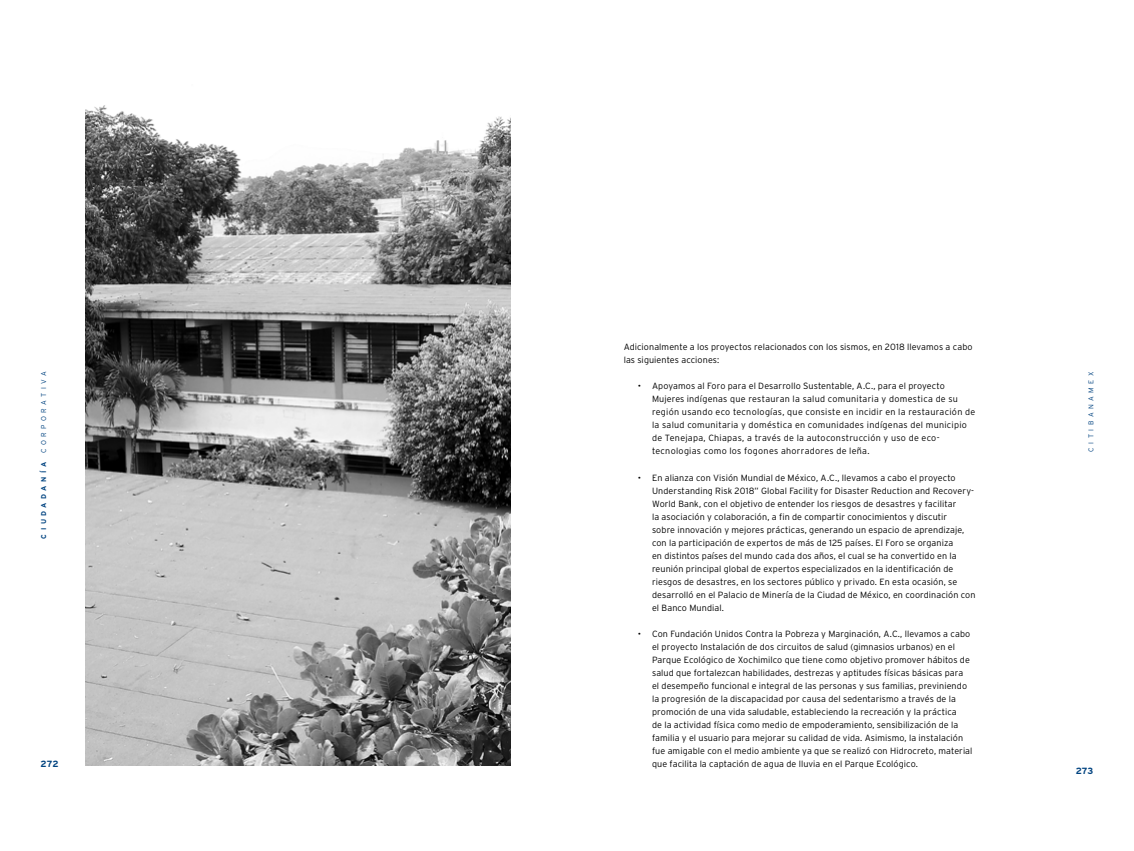
<style>
.page{position:relative;width:1134px;height:851px;background:#fff}
.page>*{position:absolute;margin:0;border:0;box-sizing:border-box;transform-origin:0 0}
.t1{font:300 9px/13px "Interstate";letter-spacing:.01em;color:#000}
.t2{font:300 9px/13px "Interstate";letter-spacing:.03em;color:#000}
.t3{font:700 9px "Interstate";letter-spacing:.005em;color:#004380}
.t4{font:300 7px "Interstate";letter-spacing:.5em;color:#004380}
.t5{font:700 7px "Interstate";letter-spacing:.5em;color:#004380}
</style>
<div class="page">
<img style="left:85px;top:105px;width:425px;height:660px">
<p class="t1" style="left:624px;top:340px;width:350px">Adicionalmente a los proyectos relacionados con los sismos, en 2018 llevamos a cabo las siguientes acciones:</p>
<p class="t2" style="left:652px;top:379px;width:325px;text-indent:-14px">• Apoyamos al Foro para el Desarrollo Sustentable, A.C., para el proyecto Mujeres indígenas que restauran la salud comunitaria y domestica de su región usando eco tecnologías, que consiste en incidir en la restauración de la salud comunitaria y doméstica en comunidades indígenas del municipio de Tenejapa, Chiapas, a través de la autoconstrucción y uso de eco&shy;tecnologias como los fogones ahorradores de leña.</p>
<p class="t1" style="left:652px;top:470px;width:325px;text-indent:-14px">• En alianza con Visión Mundial de México, A.C., llevamos a cabo el proyecto Understanding Risk 2018” Global Facility for Disaster Reduction and Recovery-World Bank, con el objetivo de entender los riesgos de desastres y facilitar<br>la asociación y colaboración, a fin de compartir conocimientos y discutir<br>sobre innovación y mejores prácticas, generando un espacio de aprendizaje, con la participación de expertos de más de 125 países. El Foro se organiza<br>en distintos países del mundo cada dos años, el cual se ha convertido en la reunión principal global de expertos especializados en la identificación de riesgos de desastres, en los sectores público y privado. En esta ocasión, se desarrolló en el Palacio de Minería de la Ciudad de México, en coordinación con el Banco Mundial.</p>
<p class="t1" style="left:652px;top:626px;width:322px;text-indent:-14px">• Con Fundación Unidos Contra la Pobreza y Marginación, A.C., llevamos a cabo el proyecto Instalación de dos circuitos de salud (gimnasios urbanos) en el Parque Ecológico de Xochimilco que tiene como objetivo promover hábitos de salud que fortalezcan habilidades, destrezas y aptitudes físicas básicas para el desempeño funcional e integral de las personas y sus familias, previniendo la progresión de la discapacidad por causa del sedentarismo a través de la promoción de una vida saludable, estableciendo la recreación y la práctica<br>de la actividad física como medio de empoderamiento, sensibilización de la familia y el usuario para mejorar su calidad de vida. Asimismo, la instalación fue amigable con el medio ambiente ya que se realizó con Hidrocreto, material que facilita la captación de agua de lluvia en el Parque Ecológico.</p>
<p class="t4" style="left:40px;top:453px;width:83px;rotate:-90deg">CORPORATIVA</p>
<p class="t4" style="left:1087px;top:451px;width:81px;rotate:-90deg">CITIBANAMEX</p>
<p class="t5" style="left:40px;top:538px;width:78px;rotate:-90deg">CIUDADANÍA</p>
<p class="t3" style="left:41px;top:758px;width:20px">272</p>
<p class="t3" style="left:1076px;top:765px;width:19px">273</p>
</div>
